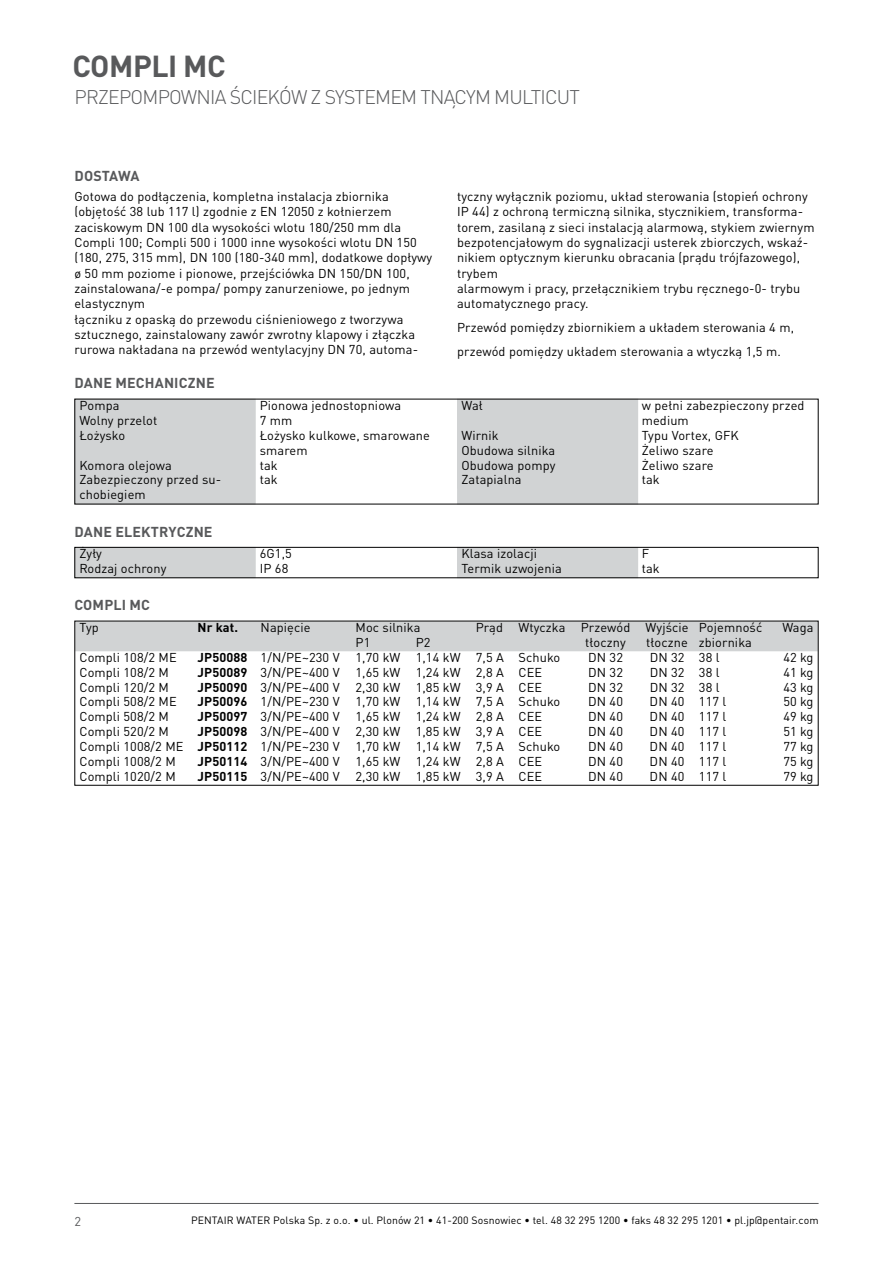
<style>
.page{position:relative;width:893px;height:1263px;background:#fff}
.page>*{position:absolute;margin:0;border:0;box-sizing:border-box;transform-origin:0 0}
.t1{font:700 30px "DIN Pro";letter-spacing:-.015em;color:#58595b}
.t2{font:300 19.5px "DIN Pro";letter-spacing:-.04em;color:#58595b}
.t3{font:700 14.25px "DIN Pro";letter-spacing:.01em;color:#58595b}
.t4{font:12.75px/15.3px "DIN Pro";letter-spacing:.01em;color:#000}
.t5{font:700 12.75px "DIN Pro";color:#000}
.t6{font:12.75px "DIN Pro";color:#58595b}
.t7{font:10.5px "DIN Pro";letter-spacing:.01em;color:#000}
.s1{font-weight:700}
</style>
<div class="page">
<hr style="left:74px;top:1203px;width:745px;height:1px;background:#58595b">
<div style="left:76px;top:623px;width:741px;height:28px;background:#d1d3d4"></div>
<div style="left:74px;top:621px;width:745px;height:165px;border:1px solid #000"></div>
<svg style="left:255px;top:401px;width:383px;height:101px"></svg>
<div style="left:76px;top:401px;width:179px;height:101px;background:#d1d3d4"></div>
<div style="left:457px;top:401px;width:180px;height:88px;background:#d1d3d4"></div>
<svg style="left:76px;top:549px;width:562px;height:27px"></svg>
<div style="left:74px;top:547px;width:745px;height:31px;border:1px solid #000"></div>
<h1 class="t1" style="left:72px;top:41px;width:155px">COMPLI MC</h1>
<h2 class="t2" style="left:75px;top:82px;width:507px">PRZEPOMPOWNIA ŚCIEKÓW Z SYSTEMEM TNĄCYM MULTICUT</h2>
<p class="t3" style="left:74px;top:164px;width:67px">DOSTAWA</p>
<p class="t4" style="left:74px;top:188px;width:359px">Gotowa do podłączenia, kompletna instalacja zbiornika (objętość 38 lub 117 l) zgodnie z EN 12050 z kołnierzem zaciskowym DN 100 dla wysokości wlotu 180/250 mm dla Compli 100; Compli 500 i 1000 inne wysokości wlotu DN 150 (180, 275, 315 mm), DN 100 (180-340 mm), dodatkowe dopływy ø 50 mm poziome i pionowe, przejściówka DN 150/DN 100, zainstalowana/-e pompa/ pompy zanurzeniowe, po jednym elastycznym<br>łączniku z opaską do przewodu ciśnieniowego z tworzywa sztucznego, zainstalowany zawór zwrotny klapowy i złączka rurowa nakładana na przewód wentylacyjny DN 70, automa-</p>
<p class="t4" style="left:457px;top:188px;width:359px">tyczny wyłącznik poziomu, układ sterowania (stopień ochrony IP 44) z ochroną termiczną silnika, stycznikiem, transforma&shy;torem, zasilaną z sieci instalacją alarmową, stykiem zwiernym bezpotencjałowym do sygnalizacji usterek zbiorczych, wskaź&shy;nikiem optycznym kierunku obracania (prądu trójfazowego), trybem<br>alarmowym i pracy, przełącznikiem trybu ręcznego-0- trybu automatycznego pracy.</p>
<p class="t4" style="left:457px;top:314px;width:338px;line-height:23.9px">Przewód pomiędzy zbiornikiem a układem sterowania 4 m, przewód pomiędzy układem sterowania a wtyczką 1,5 m.</p>
<p class="t3" style="left:74px;top:371px;width:142px">DANE MECHANICZNE</p>
<p class="t4" style="left:79px;top:397px;width:42px">Pompa</p>
<p class="t4" style="left:260px;top:397px;width:143px">Pionowa jednostopniowa</p>
<p class="t4" style="left:79px;top:411px;width:79px">Wolny przelot</p>
<p class="t4" style="left:260px;top:411px;width:34px">7 mm</p>
<p class="t4" style="left:79px;top:426px;width:47px">Łożysko</p>
<p class="t4" style="left:260px;top:426px;width:172px">Łożysko kulkowe, smarowane smarem</p>
<p class="t4" style="left:79px;top:456px;width:94px">Komora olejowa</p>
<p class="t4" style="left:260px;top:456px;width:19px">tak</p>
<p class="t4" style="left:79px;top:471px;width:143px">Zabezpieczony przed su&shy;chobiegiem</p>
<p class="t4" style="left:260px;top:471px;width:19px">tak</p>
<p class="t3" style="left:74px;top:520px;width:140px">DANE ELEKTRYCZNE</p>
<p class="t4" style="left:79px;top:545px;width:24px">Żyły</p>
<p class="t4" style="left:260px;top:545px;width:34px">6G1,5</p>
<p class="t4" style="left:79px;top:560px;width:89px">Rodzaj ochrony</p>
<p class="t4" style="left:260px;top:560px;width:30px">IP 68</p>
<p class="t3" style="left:74px;top:593px;width:77px">COMPLI MC</p>
<p class="t4" style="left:461px;top:397px;width:23px">Wał</p>
<p class="t4" style="left:642px;top:397px;width:164px">w pełni zabezpieczony przed medium</p>
<p class="t4" style="left:461px;top:426px;width:39px">Wirnik</p>
<p class="t4" style="left:642px;top:426px;width:99px">Typu Vortex, GFK</p>
<p class="t4" style="left:461px;top:441px;width:95px">Obudowa silnika</p>
<p class="t4" style="left:642px;top:441px;width:73px">Żeliwo szare</p>
<p class="t4" style="left:461px;top:456px;width:96px">Obudowa pompy</p>
<p class="t4" style="left:642px;top:456px;width:73px">Żeliwo szare</p>
<p class="t4" style="left:461px;top:471px;width:62px">Zatapialna</p>
<p class="t4" style="left:642px;top:471px;width:19px">tak</p>
<p class="t4" style="left:461px;top:545px;width:77px">Klasa izolacji</p>
<p class="t4" style="left:642px;top:545px;width:9px">F</p>
<p class="t4" style="left:461px;top:560px;width:102px">Termik uzwojenia</p>
<p class="t4" style="left:642px;top:560px;width:19px">tak</p>
<p class="t4" style="left:79px;top:618px;width:21px">Typ</p>
<p class="t5" style="left:198px;top:617px;width:42px">Nr kat.</p>
<p class="t4" style="left:261px;top:618px;width:52px">Napięcie</p>
<p class="t4" style="left:356px;top:618px;width:66px">Moc silnika</p>
<p class="t4" style="left:585px;top:619px;width:47px;text-indent:-109px">Prąd Wtyczka Przewód tłoczny</p>
<p class="t4" style="left:645px;top:619px;width:45px">Wyjście tłoczne</p>
<p class="t4" style="left:699px;top:619px;width:65px">Pojemność zbiornika</p>
<p class="t4" style="left:782px;top:618px;width:33px">Waga</p>
<p class="t4" style="left:356px;top:633px;width:16px">P1</p>
<p class="t4" style="left:416px;top:633px;width:16px">P2</p>
<p class="t4" style="left:79px;top:648px;width:99px">Compli 108/2 ME</p>
<p class="t4" style="left:198px;top:648px;width:364px"><span class="s1">JP50088</span> 1/N/PE~230 V 1,70 kW 1,14 kW 7,5 A Schuko</p>
<p class="t4" style="left:588px;top:648px;width:36px">DN 32</p>
<p class="t4" style="left:650px;top:648px;width:71px">DN 32 38 l</p>
<p class="t4" style="left:783px;top:648px;width:32px">42 kg</p>
<p class="t4" style="left:79px;top:663px;width:91px">Compli 108/2 M</p>
<p class="t4" style="left:198px;top:663px;width:346px"><span class="s1">JP50089</span> 3/N/PE~400 V 1,65 kW 1,24 kW 2,8 A CEE</p>
<p class="t4" style="left:588px;top:663px;width:36px">DN 32</p>
<p class="t4" style="left:650px;top:663px;width:71px">DN 32 38 l</p>
<p class="t4" style="left:783px;top:663px;width:32px">41 kg</p>
<p class="t4" style="left:79px;top:678px;width:91px">Compli 120/2 M</p>
<p class="t4" style="left:198px;top:678px;width:346px"><span class="s1">JP50090</span> 3/N/PE~400 V 2,30 kW 1,85 kW 3,9 A CEE</p>
<p class="t4" style="left:588px;top:678px;width:36px">DN 32</p>
<p class="t4" style="left:650px;top:678px;width:71px">DN 32 38 l</p>
<p class="t4" style="left:783px;top:678px;width:32px">43 kg</p>
<p class="t4" style="left:79px;top:693px;width:99px">Compli 508/2 ME</p>
<p class="t4" style="left:198px;top:693px;width:364px"><span class="s1">JP50096</span> 1/N/PE~230 V 1,70 kW 1,14 kW 7,5 A Schuko</p>
<p class="t4" style="left:588px;top:693px;width:36px">DN 40</p>
<p class="t4" style="left:650px;top:693px;width:78px">DN 40 117 l</p>
<p class="t4" style="left:783px;top:693px;width:32px">50 kg</p>
<p class="t4" style="left:79px;top:708px;width:91px">Compli 508/2 M</p>
<p class="t4" style="left:198px;top:708px;width:346px"><span class="s1">JP50097</span> 3/N/PE~400 V 1,65 kW 1,24 kW 2,8 A CEE</p>
<p class="t4" style="left:588px;top:708px;width:36px">DN 40</p>
<p class="t4" style="left:650px;top:708px;width:78px">DN 40 117 l</p>
<p class="t4" style="left:783px;top:708px;width:32px">49 kg</p>
<p class="t4" style="left:79px;top:722px;width:91px">Compli 520/2 M</p>
<p class="t4" style="left:198px;top:722px;width:346px"><span class="s1">JP50098</span> 3/N/PE~400 V 2,30 kW 1,85 kW 3,9 A CEE</p>
<p class="t4" style="left:588px;top:722px;width:36px">DN 40</p>
<p class="t4" style="left:650px;top:722px;width:78px">DN 40 117 l</p>
<p class="t4" style="left:783px;top:722px;width:32px">51 kg</p>
<p class="t4" style="left:79px;top:737px;width:482px">Compli 1008/2 ME <span class="s1">JP50112</span> 1/N/PE~230 V 1,70 kW 1,14 kW 7,5 A Schuko</p>
<p class="t4" style="left:588px;top:737px;width:36px">DN 40</p>
<p class="t4" style="left:650px;top:737px;width:78px">DN 40 117 l</p>
<p class="t4" style="left:783px;top:737px;width:32px">77 kg</p>
<p class="t4" style="left:79px;top:752px;width:98px">Compli 1008/2 M</p>
<p class="t4" style="left:198px;top:752px;width:346px"><span class="s1">JP50114</span> 3/N/PE~400 V 1,65 kW 1,24 kW 2,8 A CEE</p>
<p class="t4" style="left:588px;top:752px;width:36px">DN 40</p>
<p class="t4" style="left:650px;top:752px;width:78px">DN 40 117 l</p>
<p class="t4" style="left:783px;top:752px;width:32px">75 kg</p>
<p class="t4" style="left:79px;top:767px;width:98px">Compli 1020/2 M</p>
<p class="t4" style="left:198px;top:767px;width:346px"><span class="s1">JP50115</span> 3/N/PE~400 V 2,30 kW 1,85 kW 3,9 A CEE</p>
<p class="t4" style="left:588px;top:767px;width:36px">DN 40</p>
<p class="t4" style="left:650px;top:767px;width:78px">DN 40 117 l</p>
<p class="t4" style="left:783px;top:767px;width:32px">79 kg</p>
<p class="t6" style="left:74px;top:1211px;width:8px">2</p>
<p class="t7" style="left:191px;top:1212px;width:629px">PENTAIR WATER Polska Sp. z o.o. ∙ ul. Plonów 21 ∙ 41-200 Sosnowiec ∙ tel. 48 32 295 1200 ∙ faks 48 32 295 1201 ∙ pl.jp@pentair.com</p>
</div>
